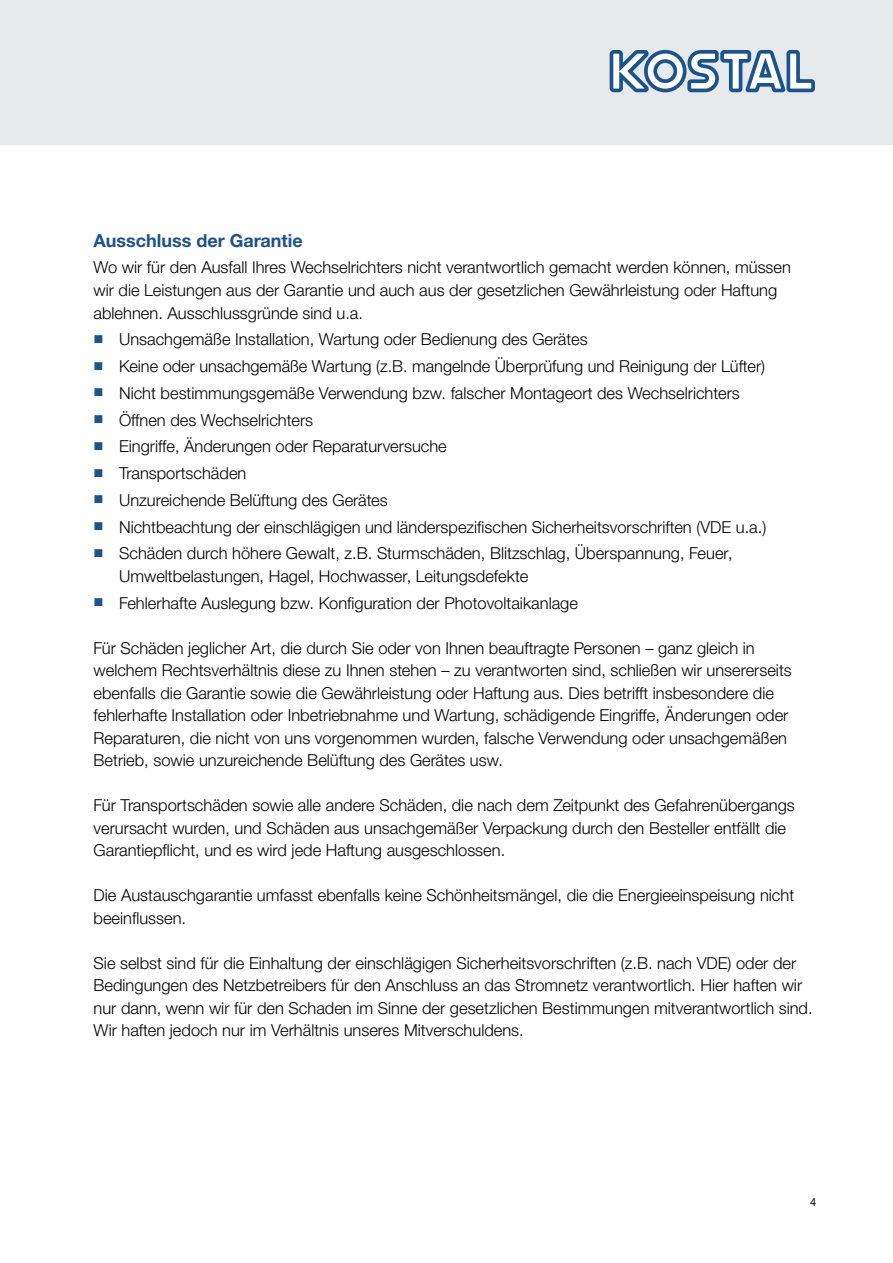
<style>
.page{position:relative;width:893px;height:1263px;background:#fff}
.page>*{position:absolute;margin:0;border:0;box-sizing:border-box;transform-origin:0 0}
.t1{font:700 18px "Helvetica Neue LTW1 G";color:#1c538a}
.t2{font:300 16.5px/22.5px "Helvetica Neue LTW1 G";color:#000}
.t3{font:11.25px "Helvetica Neue LTW1 G";color:#000}
.s1{font-family:"KOSTSYMB";font-weight:400;font-size:13.5px;color:#1c538a}
</style>
<div class="page">
<div style="left:0;top:0;width:893px;height:145px;background:#e7eaec"></div>
<svg style="left:610px;top:50px;width:205px;height:42px"></svg>
<p class="t1" style="left:94px;top:229px;width:211px">Ausschluss der Garantie</p>
<p class="t2" style="left:94px;top:256px;width:699px">Wo wir für den Ausfall Ihres Wechselrichters nicht verantwortlich gemacht werden können, müssen wir die Leistungen aus der Garantie und auch aus der gesetzlichen Gewährleistung oder Haftung ablehnen. Ausschlussgründe sind u.a.</p>
<p class="t2" style="left:94px;top:326px;width:674px;line-height:26.7px"><span class="s1">n</span> Unsachgemäße Installation, Wartung oder Bedienung des Gerätes<br><span class="s1">n</span> Keine oder unsachgemäße Wartung (z.B. mangelnde Überprüfung und Reinigung der Lüfter) <span class="s1">n</span> Nicht bestimmungsgemäße Verwendung bzw. falscher Montageort des Wechselrichters<br><span class="s1">n</span> Öffnen des Wechselrichters<br><span class="s1">n</span> Eingriffe, Änderungen oder Reparaturversuche<br><span class="s1">n</span> Transportschäden<br><span class="s1">n</span> Unzureichende Belüftung des Gerätes<br><span class="s1">n</span> Nichtbeachtung der einschlägigen und länderspezifischen Sicherheitsvorschriften (VDE u.a.) <span class="s1">n</span> Schäden durch höhere Gewalt, z.B. Sturmschäden, Blitzschlag, Überspannung, Feuer,</p>
<p class="t2" style="left:94px;top:562px;width:486px;line-height:26.7px;text-indent:26px">Umweltbelastungen, Hagel, Hochwasser, Leitungsdefekte<br><span class="s1">n</span> Fehlerhafte Auslegung bzw. Konfiguration der Photovoltaikanlage</p>
<p class="t2" style="left:94px;top:636px;width:700px">Für Schäden jeglicher Art, die durch Sie oder von Ihnen beauftragte Personen – ganz gleich in welchem Rechtsverhältnis diese zu Ihnen stehen – zu verantworten sind, schließen wir unsererseits ebenfalls die Garantie sowie die Gewährleistung oder Haftung aus. Dies betrifft insbesondere die fehlerhafte Installation oder Inbetriebnahme und Wartung, schädigende Eingriffe, Änderungen oder Reparaturen, die nicht von uns vorgenommen wurden, falsche Verwendung oder unsachgemäßen Betrieb, sowie unzureichende Belüftung des Gerätes usw.</p>
<p class="t2" style="left:94px;top:794px;width:703px">Für Transportschäden sowie alle andere Schäden, die nach dem Zeitpunkt des Gefahrenübergangs verursacht wurden, und Schäden aus unsachgemäßer Verpackung durch den Besteller entfällt die<br>Garantiepflicht, und es wird jede Haftung ausgeschlossen.</p>
<p class="t2" style="left:94px;top:884px;width:702px">Die Austauschgarantie umfasst ebenfalls keine Schönheitsmängel, die die Energieeinspeisung nicht beeinflussen.</p>
<p class="t2" style="left:94px;top:951px;width:721px">Sie selbst sind für die Einhaltung der einschlägigen Sicherheitsvorschriften (z.B. nach VDE) oder der Bedingungen des Netzbetreibers für den Anschluss an das Stromnetz verantwortlich. Hier haften wir nur dann, wenn wir für den Schaden im Sinne der gesetzlichen Bestimmungen mitverantwortlich sind.<br>Wir haften jedoch nur im Verhältnis unseres Mitverschuldens.</p>
<p class="t3" style="left:810px;top:1195px;width:8px">4</p>
</div>
